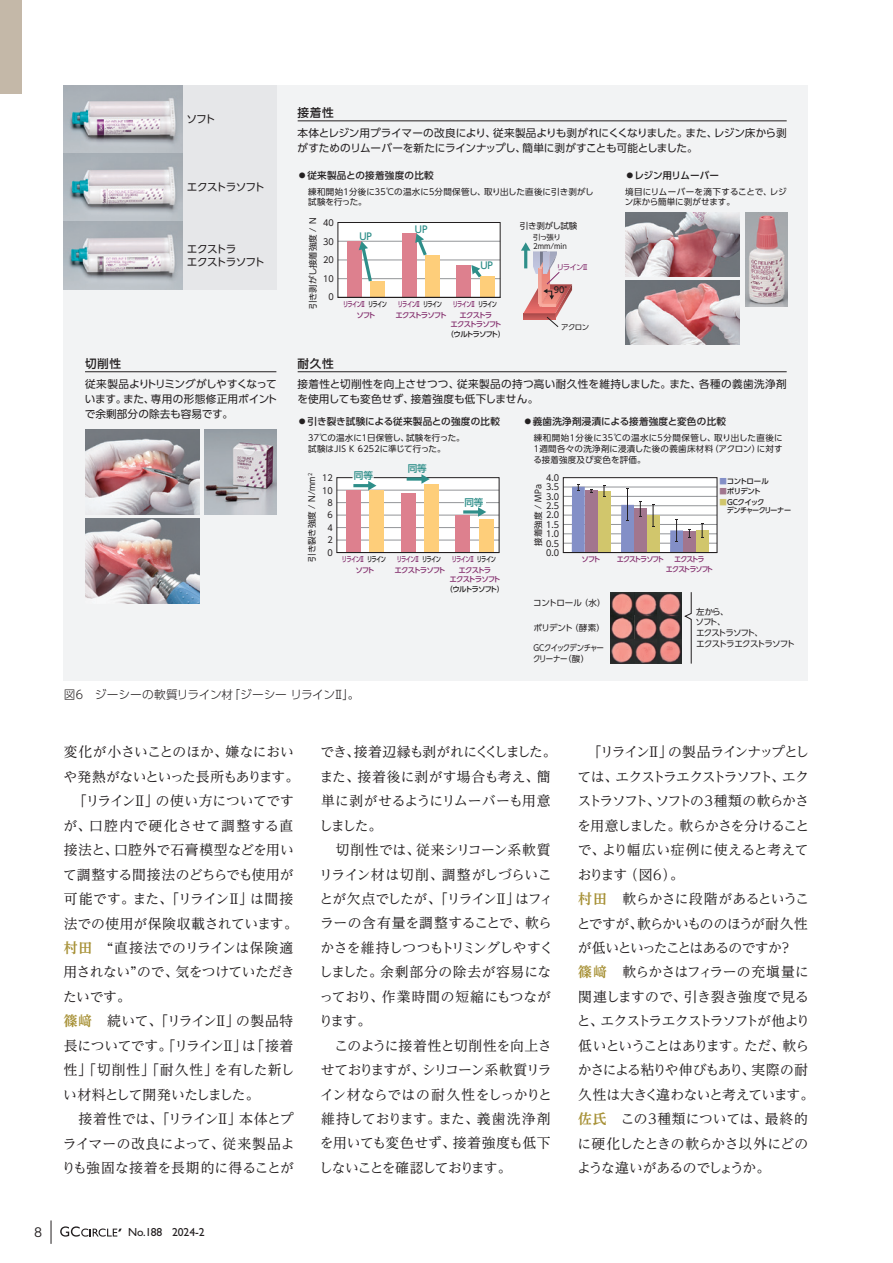
<style>
.page{position:relative;width:893px;height:1263px;background:#fff}
.page>*{position:absolute;margin:0;border:0;box-sizing:border-box;transform-origin:0 0}
.t1{font:13.8px/24.5px "UD Reimin Pr 6 N";letter-spacing:-.06em;color:#231f20}
.t2{font:13.8px/24.5px "UD Reimin Pr 6 N";letter-spacing:-.015em;color:#231f20}
.t3{font:13.8px/24.5px "UD Reimin Pr 6 N";letter-spacing:-.035em;color:#231f20}
.t4{font:13.35px "Copperplate Gothic Std 29 AB";color:#231f20}
.t5{font:300 11.7px "UD Shin Go Pr 6 N";letter-spacing:-.01em;color:#231f20}
.t6{font:11.7px "Gill Sans Std";letter-spacing:-.01em;color:#231f20}
.t7{font:500 11.7px "UD Shin Go Pr 6 N";letter-spacing:.05em;color:#231f20}
.t8{font:10.65px/14.9px "UD Shin Go Pr 6 N";letter-spacing:-.01em;color:#231f20}
.t9{font:10.65px/14.9px "UD Shin Go Pr 6 N";letter-spacing:.025em;color:#231f20}
.t10{font:10.65px/12.8px "UD Shin Go Pr 6 N";letter-spacing:-.065em;color:#231f20}
.t11{font:500 9.6px "UD Shin Go Pr 6 N";letter-spacing:.025em;color:#231f20}
.t12{font:500 9.6px "UD Shin Go Pr 6 N";letter-spacing:.005em;color:#231f20}
.t13{font:500 9.6px "UD Shin Go Pr 6 N";letter-spacing:-.005em;color:#231f20}
.t14{font:500 9.6px "UD Shin Go C Oniz Pr 6 N";color:#2e8e89}
.t15{font:500 9.6px "UD Shin Go Pr 6 N";color:#2e8e89}
.t16{font:8.55px/10.6px "UD Shin Go Pr 6 N";letter-spacing:-.005em;color:#231f20}
.t17{font:8.55px/9.3px "UD Shin Go C Oniz Pr 6 N";color:#231f20;text-align:right}
.t18{font:8.55px/10.6px "UD Shin Go Pr 6 N";letter-spacing:.015em;color:#231f20}
.t19{font:8.55px/10.6px "UD Shin Go Pr 6 N";letter-spacing:-.105em;color:#231f20}
.t20{font:8.55px/10.6px "UD Shin Go Pr 6 N";letter-spacing:-.105em;color:#231f20;scale:.87 1}
.t21{font:8.55px "UD Shin Go Pr 6 N";letter-spacing:-.025em;color:#231f20}
.t22{font:500 8.55px "UD Shin Go C Oniz Pr 6 N";color:#231f20}
.t23{font:500 7.5px/8.6px "UD Shin Go Pr 6 N";letter-spacing:-.12em;color:#231f20}
.t24{font:500 7.5px/9.6px "UD Shin Go Pr 6 N";letter-spacing:-.125em;color:#832d6c;text-align:center}
.t25{font:500 7.5px "UD Shin Go Pr 6 N";letter-spacing:-.1em;color:#832d6c;scale:.7 1}
.t26{font:500 7.5px/9.6px "UD Shin Go Pr 6 N";letter-spacing:-.145em;color:#832d6c;text-align:center;scale:.95 1}
.t27{font:500 7.5px/10.8px "UD Shin Go Pr 6 N";letter-spacing:-.125em;color:#832d6c;text-align:center;scale:.7 1}
.t28{font:7.5px "UD Shin Go Pr 6 N";letter-spacing:-.08em;color:#231f20}
.t29{font:7.5px "UD Shin Go C Oniz Pr 6 N";color:#231f20}
.t30{font:7.5px "UD Shin Go Pr 6 N";letter-spacing:-.14em;color:#832d6c}
.s1{font-family:"UD Shin Go C Oniz Pr 6 N"}
.s2{font-family:"UD Shin Go Pr 6 N"}
.s3{color:#231f20}
.s4{color:#838fc7}
.s5{color:#a2768e}
.s6{color:#d1c66c}
.s7{font-weight:700;color:#a79137}
</style>
<div class="page">
<div style="left:0;top:0;width:21px;height:94px;background:#c4b8a8"></div>
<div style="left:64px;top:85px;width:744px;height:595px;background:#f2f3f4"></div>
<div style="left:64px;top:85px;width:212px;height:204px;background:#e6e7e9"></div>
<hr style="left:85px;top:371px;width:191px;height:1px;background:#231f20">
<hr style="left:298px;top:371px;width:489px;height:1px;background:#231f20">
<hr style="left:298px;top:121px;width:489px;height:1px;background:#231f20">
<svg style="left:338px;top:222px;width:163px;height:76px"></svg>
<svg style="left:521px;top:242px;width:51px;height:85px"></svg>
<svg style="left:336px;top:474px;width:163px;height:79px"></svg>
<svg style="left:563px;top:477px;width:154px;height:76px"></svg>
<img style="left:625px;top:213px;width:115px;height:63px">
<img style="left:85px;top:429px;width:115px;height:85px">
<img style="left:204px;top:429px;width:72px;height:85px">
<img style="left:85px;top:519px;width:115px;height:85px">
<img style="left:745px;top:213px;width:42px;height:93px">
<img style="left:625px;top:281px;width:115px;height:63px">
<img style="left:64px;top:85px;width:119px;height:204px">
<img style="left:610px;top:592px;width:72px;height:72px">
<svg style="left:684px;top:592px;width:8px;height:72px"></svg>
<svg style="left:51px;top:1220px;width:1px;height:24px"></svg>
<svg style="left:60px;top:1226px;width:62px;height:10px"></svg>
<p class="t8" style="left:186px;top:111px;width:31px">ソフト</p>
<p class="t10" style="left:187px;top:180px;width:79px">エクストラソフト</p>
<p class="t10" style="left:187px;top:242px;width:79px">エクストラ<br>エクストラソフト</p>
<p class="t7" style="left:298px;top:103px;width:38px">接着性</p>
<p class="t8" style="left:298px;top:125px;width:490px">本体とレジン用プライマーの改良により、従来製品よりも剥がれにくくなりました。また、レジン床から剥がすためのリムーバーを新たにラインナップし、簡単に剥がすことも可能としました。</p>
<p class="t11" style="left:298px;top:167px;width:138px">●従来製品との接着強度の比較</p>
<p class="t18" style="left:308px;top:186px;width:287px">練和開始<span class="s1">1</span>分後に<span class="s1">35</span>℃の温水に<span class="s1">5</span>分間保管し、取り出した直後に引き剥がし試験を行った。</p>
<p class="t16" style="left:307px;top:309px;width:93px;rotate:-90deg">引き剥がし接着強度 <span class="s1">/ N</span></p>
<p class="t21" style="left:520px;top:219px;width:59px">引き剥がし試験</p>
<p class="t17" style="left:323px;top:213px;width:12px;line-height:18.6px">40<br>30<br>20<br>10<br>0</p>
<p class="t14" style="left:415px;top:222px;width:14px">UP</p>
<p class="t14" style="left:359px;top:228px;width:14px">UP</p>
<p class="t28" style="left:533px;top:231px;width:29px">引っ張り</p>
<p class="t29" style="left:533px;top:240px;width:35px">2mm/min</p>
<p class="t14" style="left:480px;top:258px;width:14px">UP</p>
<p class="t30" style="left:557px;top:261px;width:34px">リラインⅡ</p>
<p class="t22" style="left:554px;top:282px;width:21px">90<span class="s2">°</span></p>
<p class="t28" style="left:561px;top:321px;width:30px">アクロン</p>
<p class="t25" style="left:343px;top:298px;width:64px">リラインⅡ <span class="s3">リライン</span></p>
<p class="t25" style="left:398px;top:298px;width:64px">リラインⅡ <span class="s3">リライン</span></p>
<p class="t25" style="left:453px;top:298px;width:64px">リラインⅡ <span class="s3">リライン</span></p>
<p class="t24" style="left:450px;top:310px;width:53px">エクストラ<br>エクストラソフト</p>
<p class="t23" style="left:446px;top:329px;width:60px">（ウルトラソフト）</p>
<p class="t24" style="left:356px;top:310px;width:21px">ソフト</p>
<p class="t24" style="left:395px;top:310px;width:53px">エクストラソフト</p>
<p class="t13" style="left:625px;top:167px;width:96px">●レジン用リムーバー</p>
<p class="t16" style="left:625px;top:186px;width:163px">境目にリムーバーを滴下することで、レジン床から簡単に剥がせます。</p>
<p class="t7" style="left:85px;top:354px;width:38px">切削性</p>
<p class="t7" style="left:298px;top:354px;width:38px">耐久性</p>
<p class="t8" style="left:85px;top:376px;width:194px;text-align:justify">従来製品よりトリミングがしやすくなっています。また、専用の形態修正用ポイントで余剰部分の除去も容易です。</p>
<p class="t9" style="left:297px;top:376px;width:491px">接着性と切削性を向上させつつ、従来製品の持つ高い耐久性を維持しました。また、各種の義歯洗浄剤を使用しても変色せず、接着強度も低下しません。</p>
<p class="t12" style="left:298px;top:414px;width:204px">●引き裂き試験による従来製品との強度の比較</p>
<p class="t11" style="left:523px;top:414px;width:204px">●義歯洗浄剤浸漬による接着強度と変色の比較</p>
<p class="t16" style="left:308px;top:432px;width:158px"><span class="s1">37</span>℃の温水に<span class="s1">1</span>日保管し、試験を行った。試験は<span class="s1">JIS K 6252</span>に準じて行った。</p>
<p class="t16" style="left:533px;top:432px;width:251px;text-align:justify">練和開始<span class="s1">1</span>分後に<span class="s1">35</span>℃の温水に<span class="s1">5</span>分間保管し、取り出した直後に<span class="s1">1</span>週間各々の洗浄剤に浸漬した後の義歯床材料（アクロン）に対する接着強度及び変色を評価。</p>
<p class="t15" style="left:408px;top:461px;width:21px">同等</p>
<p class="t15" style="left:354px;top:467px;width:21px">同等</p>
<p class="t16" style="left:306px;top:562px;width:90px;rotate:-90deg">引き裂き強度 <span class="s1">/ N/mm</span><sup>2</sup></p>
<p class="t17" style="left:322px;top:471px;width:12px;line-height:12.5px">12<br>10<br>8<br>6<br>4<br>2<br>0</p>
<p class="t17" style="left:546px;top:473px;width:14px;text-align:justify">4.0<br>3.5<br>3.0<br>2.5<br>2.0<br>1.5<br>1.0<br>0.5<br>0.0</p>
<p class="t23" style="left:720px;top:476px;width:58px"><span class="s4">■</span>コントロール　</p>
<p class="t23" style="left:720px;top:487px;width:50px"><span class="s5">■</span>ポリデント　</p>
<p class="t23" style="left:727px;top:498px;width:66px;text-indent:-7px"><span class="s6">■</span><span class="s1">GC</span>クイック<br>デンチャークリーナー</p>
<p class="t16" style="left:533px;top:546px;width:63px;rotate:-90deg">接着強度 <span class="s1">/ MPa</span></p>
<p class="t15" style="left:464px;top:494px;width:21px">同等</p>
<p class="t27" style="left:342px;top:553px;width:64px">リラインⅡ <span class="s3">リライン</span>ソフト</p>
<p class="t24" style="left:394px;top:565px;width:53px">エクストラソフト</p>
<p class="t25" style="left:397px;top:553px;width:64px">リラインⅡ <span class="s3">リライン</span></p>
<p class="t25" style="left:452px;top:553px;width:64px">リラインⅡ <span class="s3">リライン</span></p>
<p class="t24" style="left:581px;top:554px;width:21px">ソフト</p>
<p class="t26" style="left:617px;top:554px;width:51px">エクストラソフト</p>
<p class="t26" style="left:666px;top:554px;width:51px">エクストラ<br>エクストラソフト</p>
<p class="t24" style="left:449px;top:565px;width:53px">エクストラ<br>エクストラソフト</p>
<p class="t23" style="left:445px;top:584px;width:60px">（ウルトラソフト）</p>
<p class="t16" style="left:533px;top:597px;width:74px">コントロール（水）</p>
<p class="t16" style="left:533px;top:622px;width:73px">ポリデント（酵素）</p>
<p class="t20" style="left:533px;top:642px;width:83px"><span class="s1">GC</span>クイックデンチャークリーナー（酸）</p>
<p class="t19" style="left:696px;top:606px;width:101px">左から、<br>ソフト、<br>エクストラソフト、<br>エクストラエクストラソフト</p>
<p class="t5" style="left:64px;top:685px;width:297px">図<span class="s1">6</span>　ジーシーの軟質リライン材「ジーシーリラインⅡ」。</p>
<p class="t2" style="left:62px;top:739px;width:239px">変化が小さいことのほか、嫌なにおいや発熱がないといった長所もあります。　「リラインⅡ」の使い方についてですが、口腔内で硬化させて調整する直接法と、口腔外で石膏模型などを用いて調整する間接法のどちらでも使用が可能です。また、「リラインⅡ」は間接法での使用が保険収載されています。<span class="s7">村田　</span>“直接法でのリラインは保険適用されない”ので、気をつけていただきたいです。<br><span class="s7">篠﨑　</span>続いて、「リラインⅡ」の製品特長についてです。「リラインⅡ」は「接着性」「切削性」「耐久性」を有した新しい材料として開発いたしました。<br>　接着性では、「リラインⅡ」本体とプライマーの改良によって、従来製品よりも強固な接着を長期的に得ることが</p>
<p class="t1" style="left:577px;top:739px;width:239px">　「リラインⅡ」の製品ラインナップとしては、エクストラエクストラソフト、エクストラソフト、ソフトの3種類の軟らかさを用意しました。軟らかさを分けることで、より幅広い症例に使えると考えております（図6）。<br><span class="s7">村田　</span>軟らかさに段階があるということですが、軟らかいもののほうが耐久性が低いといったことはあるのですか？<br><span class="s7">篠﨑　</span>軟らかさはフィラーの充塡量に関連しますので、引き裂き強度で見ると、エクストラエクストラソフトが他より低いということはあります。ただ、軟らかさによる粘りや伸びもあり、実際の耐久性は大きく違わないと考えています。<span class="s7">佐氏　</span>この3種類については、最終的に硬化したときの軟らかさ以外にどのような違いがあるのでしょうか。</p>
<p class="t3" style="left:319px;top:739px;width:239px">でき、接着辺縁も剥がれにくくしました。また、接着後に剥がす場合も考え、簡単に剥がせるようにリムーバーも用意しました。<br>　切削性では、従来シリコーン系軟質リライン材は切削、調整がしづらいことが欠点でしたが、「リラインⅡ」はフィラーの含有量を調整することで、軟らかさを維持しつつもトリミングしやすくしました。余剰部分の除去が容易になっており、作業時間の短縮にもつながります。<br>　このように接着性と切削性を向上させておりますが、シリコーン系軟質リライン材ならではの耐久性をしっかりと維持しております。また、義歯洗浄剤を用いても変色せず、接着強度も低下しないことを確認しております。</p>
<p class="t4" style="left:34px;top:1224px;width:10px">8</p>
<p class="t6" style="left:128px;top:1226px;width:78px">No.188 2024-2</p>
</div>
